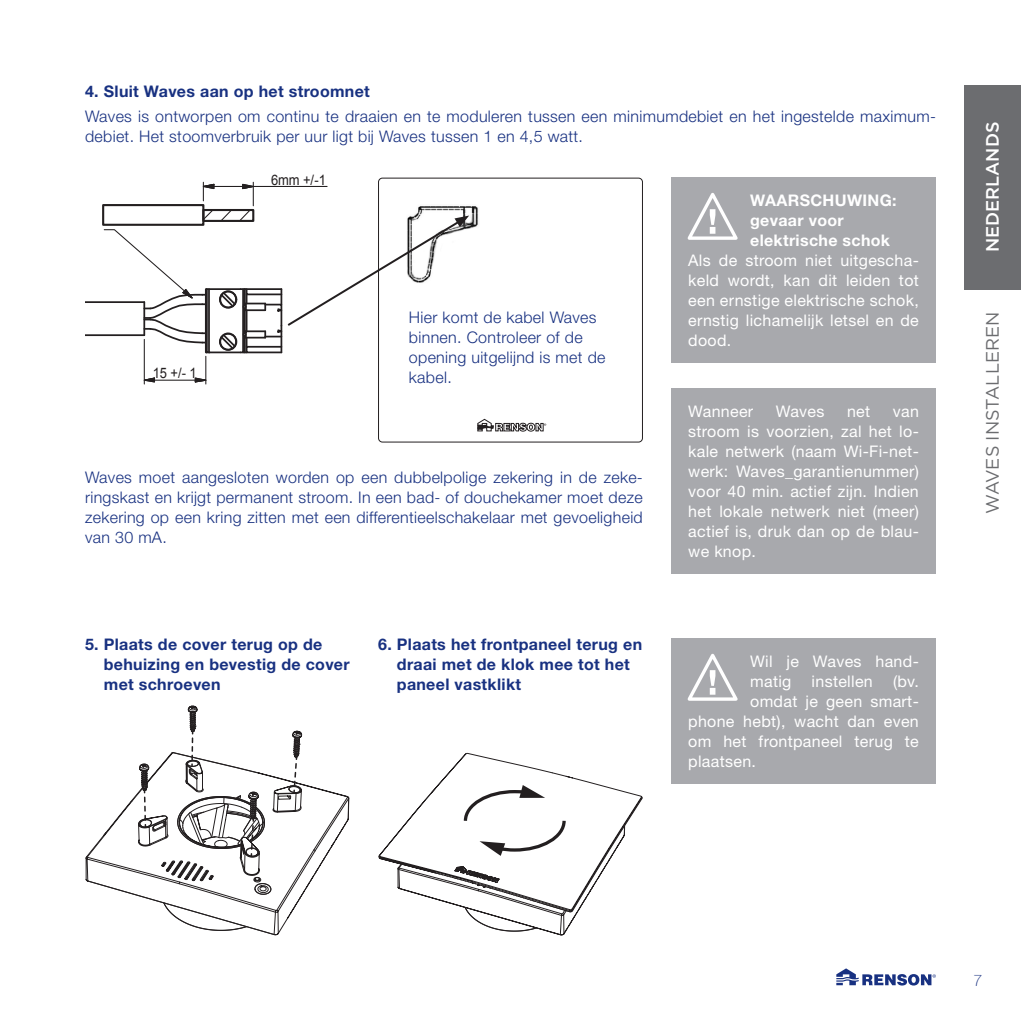
<style>
.page{position:relative;width:1021px;height:1021px;background:#fff}
.page>*{position:absolute;margin:0;border:0;box-sizing:border-box;transform-origin:0 0}
.t1{font:18px "Gotham";color:#6c6d70}
.t2{font:500 18px "Gotham";color:#fff}
.body{font:300 16px/20px "Helvetica Neue LT Std";letter-spacing:.02em;color:#183181}
.body_negative{font:16px/20px "Helvetica Neue LT Std";letter-spacing:.02em;color:#fff;text-align:justify}
.body-2{font:700 16px/20px "Helvetica Neue LT Std";letter-spacing:.02em;color:#183181}
.body_negative-2{font:700 16px/20px "Helvetica Neue LT Std";letter-spacing:.02em;color:#fff}
.t3{font:100 16px "Helvetica Neue LT Std";color:#183181}
.t4{font:14.4px "Arial";color:#231f20;scale:.9 1}
</style>
<div class="page">
<svg style="left:836px;top:968px;width:99px;height:17px"></svg>
<div style="left:964px;top:85px;width:56px;height:204px;background:#6c6d70"></div>
<img style="left:469px;top:206px;width:10px;height:23px">
<div style="left:671px;top:177px;width:264px;height:186px;background:#a8a9ad"></div>
<svg style="left:687px;top:193px;width:51px;height:47px"></svg>
<div style="left:671px;top:638px;width:264px;height:145px;background:#a8a9ad"></div>
<svg style="left:687px;top:653px;width:51px;height:48px"></svg>
<hr style="left:85px;top:301px;width:59px;height:2px;background:#231f20">
<hr style="left:85px;top:334px;width:59px;height:2px;background:#231f20">
<svg style="left:85px;top:705px;width:557px;height:231px"></svg>
<svg style="left:103px;top:182px;width:366px;height:202px"></svg>
<div style="left:378px;top:178px;width:265px;height:264px;border:1px solid #231f20;border-radius:4px"></div>
<svg style="left:477px;top:419px;width:69px;height:12px"></svg>
<div style="left:671px;top:388px;width:264px;height:186px;background:#a8a9ad"></div>
<p class="body-2" style="left:85px;top:80px;width:286px">4. Sluit Waves aan op het stroomnet</p>
<p class="body" style="left:85px;top:106px;width:852px">Waves is ontworpen om continu te draaien en te moduleren tussen een minimumdebiet en het ingestelde maximum&shy;debiet. Het stoomverbruik per uur ligt bij Waves tussen 1 en 4,5 watt.</p>
<p class="t4" style="left:153px;top:363px;width:50px">15 +/- 1</p>
<p class="t4" style="left:271px;top:170px;width:62px">6mm +/-1</p>
<p class="body" style="left:409px;top:307px;width:198px">Hier komt de kabel Waves binnen. Controleer of de opening uitgelijnd is met de kabel.</p>
<p class="body" style="left:85px;top:467px;width:559px;text-align:justify">Waves moet aangesloten worden op een dubbelpolige zekering in de zeke&shy;ringskast en krijgt permanent stroom. In een bad- of douchekamer moet deze zekering op een kring zitten met een differentieelschakelaar met gevoeligheid van 30 mA.</p>
<p class="body-2" style="left:104px;top:633px;width:247px;text-indent:-19px">5. Plaats de cover terug op de behuizing en bevestig de cover met schroeven</p>
<p class="body-2" style="left:397px;top:633px;width:247px;text-indent:-19px">6. Plaats het frontpaneel terug en draai met de klok mee tot het paneel vastklikt</p>
<p class="body_negative-2" style="left:750px;top:189px;width:148px">WAARSCHUWING: gevaar voor elektrische schok</p>
<p class="body_negative" style="left:688px;top:250px;width:232px">Als de stroom niet uitgescha&shy;keld wordt, kan dit leiden tot een ernstige elektrische schok, ernstig lichamelijk letsel en de dood.</p>
<p class="body_negative" style="left:688px;top:401px;width:67px">Wanneer</p>
<p class="body_negative" style="left:775px;top:401px;width:50px">Waves</p>
<p class="body_negative" style="left:847px;top:401px;width:25px">net</p>
<p class="body_negative" style="left:688px;top:401px;width:232px;text-indent:204px">van stroom is voorzien, zal het lo&shy;kale netwerk (naam Wi-Fi-net&shy;werk: Waves_garantienummer) voor 40 min. actief zijn. Indien het lokale netwerk niet (meer) actief is, druk dan op de blau&shy;we knop.</p>
<p class="body_negative" style="left:750px;top:650px;width:170px">Wil je Waves hand&shy;matig</p>
<p class="body_negative" style="left:811px;top:670px;width:63px">instellen</p>
<p class="body_negative" style="left:893px;top:670px;width:27px">(bv.</p>
<p class="body_negative" style="left:750px;top:690px;width:170px">omdat je geen smart-</p>
<p class="body_negative" style="left:688px;top:710px;width:232px">phone hebt), wacht dan even</p>
<p class="body_negative" style="left:688px;top:730px;width:232px">om het frontpaneel terug te</p>
<p class="body_negative" style="left:688px;top:750px;width:69px">plaatsen.</p>
<p class="t2" style="left:980px;top:252px;width:132px;rotate:-90deg">NEDERLANDS</p>
<p class="t1" style="left:980px;top:513px;width:203px;rotate:-90deg">WAVES INSTALLEREN</p>
<p class="t3" style="left:973px;top:970px;width:10px">7</p>
</div>
